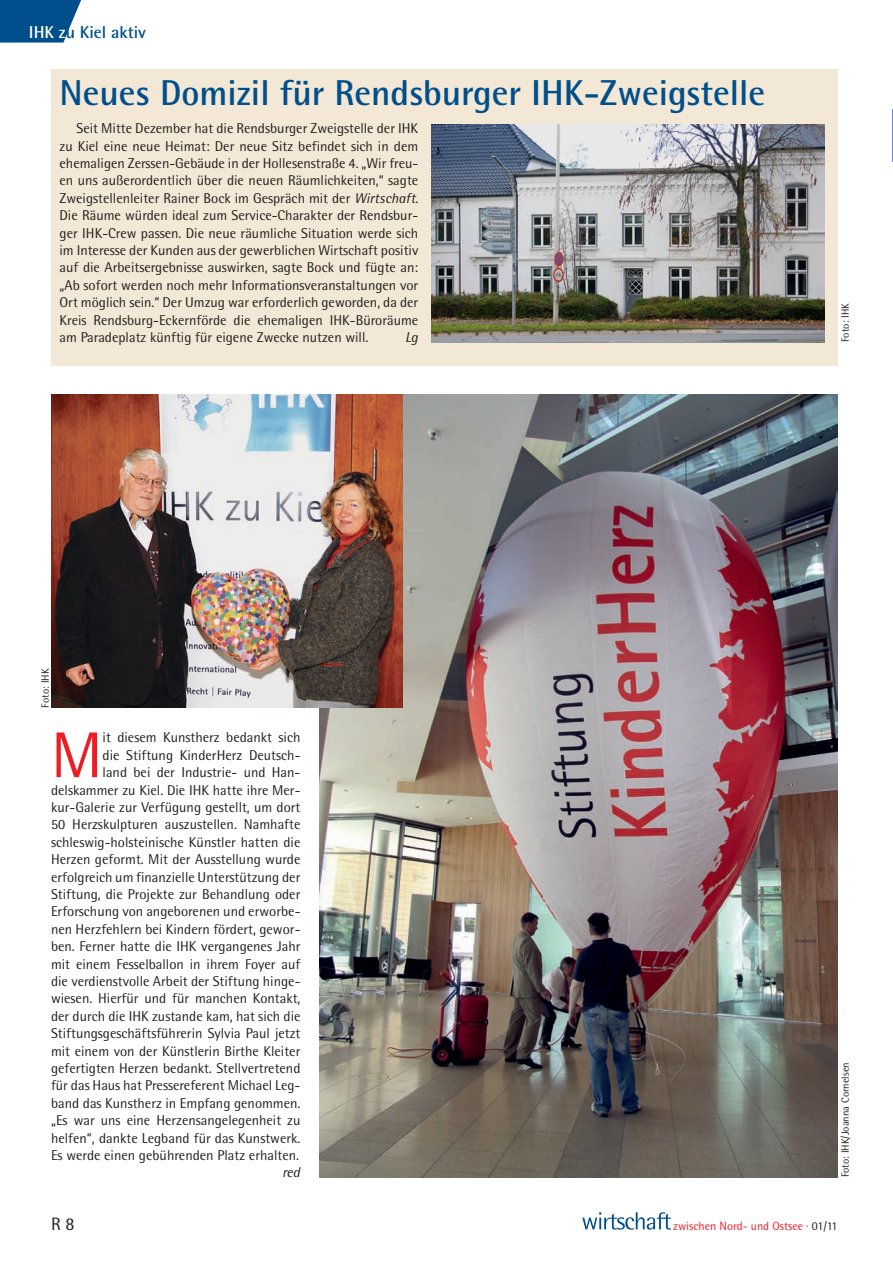
<style>
.page{position:relative;width:893px;height:1263px;background:#fff}
.page>*{position:absolute;margin:0;border:0;box-sizing:border-box;transform-origin:0 0}
.t1{font:64.65px "Rotis Semi Sans";color:#ee1d23}
.t2{font:700 36px "Rotis Semi Sans";color:#004f8c}
.t3{font:18px "Rotis Semi Sans";color:#231f20}
.t4{font:700 17.25px "Rotis Semi Sans";color:#004f8c}
.t5{font:14.25px/17.4px "Rotis Semi Sans";color:#231f20;text-align:justify}
.t6{font:italic 14.25px "Rotis Semi Sans";color:#231f20}
.t7{font:12px "Rotis Semi Sans";color:#ee1d23}
.t8{font:10.5px "Rotis Semi Sans";color:#231f20}
.s1{color:#fff}
.s2{font-style:italic}
.s3{color:#231f20}
</style>
<div class="page">
<svg style="left:0;top:0;width:81px;height:43px;background:#1d6399"></svg>
<svg style="left:582px;top:1212px;width:89px;height:18px"></svg>
<hr style="left:892px;top:0;width:1px;height:161px;background:#004f8c">
<hr style="left:892px;top:110px;width:1px;height:51px;background:#6b8bb9">
<div style="left:51px;top:70px;width:787px;height:296px;background:#f2e8d5"></div>
<img style="left:431px;top:125px;width:393px;height:217px">
<img style="left:320px;top:394px;width:518px;height:783px">
<img style="left:51px;top:394px;width:352px;height:313px">
<p class="t4" style="left:29px;top:26px;width:119px"><span class="s1">IHK z</span>u Kiel aktiv</p>
<h2 class="t2" style="left:60px;top:81px;width:707px">Neues Domizil für Rendsburger IHK-Zweigstelle</h2>
<p class="t5" style="left:60px;top:121px;width:360px;text-indent:17px">Seit Mitte Dezember hat die Rendsburger Zweigstelle der IHK zu Kiel eine neue Heimat: Der neue Sitz befindet sich in dem ehemaligen Zerssen-Gebäude in der Hollesenstraße 4. „Wir freu&shy;en uns außerordentlich über die neuen Räumlichkeiten,“ sagte Zweigstellenleiter Rainer Bock im Gespräch mit der <span class="s2">Wirtschaft</span>.<br>Die Räume würden ideal zum Service-Charakter der Rendsbur&shy;ger IHK-Crew passen. Die neue räumliche Situation werde sich im Interesse der Kunden aus der gewerblichen Wirtschaft positiv auf die Arbeitsergebnisse auswirken, sagte Bock und fügte an: „Ab sofort werden noch mehr Informationsveranstaltungen vor Ort möglich sein.“ Der Umzug war erforderlich geworden, da der Kreis Rendsburg-Eckernförde die ehemaligen IHK-Büroräume am Paradeplatz künftig für eigene Zwecke nutzen will.</p>
<p class="t6" style="left:405px;top:332px;width:14px">Lg</p>
<p class="t8" style="left:841px;top:342px;width:40px;rotate:-90deg">Foto: IHK</p>
<p class="t8" style="left:42px;top:707px;width:40px;rotate:-90deg">Foto: IHK</p>
<h1 class="t1" style="left:51px;top:732px;width:53px">M</h1>
<p class="t5" style="left:51px;top:730px;width:251px;text-align:right">it diesem Kunstherz bedankt sich<br>die Stiftung KinderHerz Deutsch-<br>land bei der Industrie- und Han&shy;delskammer zu Kiel. Die IHK hatte ihre Mer&shy;kur-Galerie zur Verfügung gestellt, um dort 50 Herzskulpturen auszustellen. Namhafte schleswig-holsteinische Künstler hatten die Herzen geformt. Mit der Ausstellung wurde erfolgreich um finanzielle Unterstützung der Stiftung, die Projekte zur Behandlung oder Erforschung von angeborenen und erworbe&shy;nen Herzfehlern bei Kindern fördert, gewor&shy;ben. Ferner hatte die IHK vergangenes Jahr mit einem Fesselballon in ihrem Foyer auf die verdienstvolle Arbeit der Stiftung hinge&shy;wiesen. Hierfür und für manchen Kontakt, der durch die IHK zustande kam, hat sich die Stiftungsgeschäftsführerin Sylvia Paul jetzt mit einem von der Künstlerin Birthe Kleiter gefertigten Herzen bedankt. Stellvertretend für das Haus hat Pressereferent Michael Leg&shy;band das Kunstherz in Empfang genommen. „Es war uns eine Herzensangelegenheit zu helfen“, dankte Legband für das Kunstwerk.<br>Es werde einen gebührenden Platz erhalten.</p>
<p class="t6" style="left:282px;top:1167px;width:19px">red</p>
<p class="t8" style="left:841px;top:1177px;width:117px;rotate:-90deg">Foto: IHK/Joanna Cornelsen</p>
<p class="t3" style="left:51px;top:1217px;width:25px">R 8</p>
<p class="t7" style="left:673px;top:1221px;width:166px">zwischen Nord- und Ostsee · <span class="s3">01/11</span></p>
</div>
